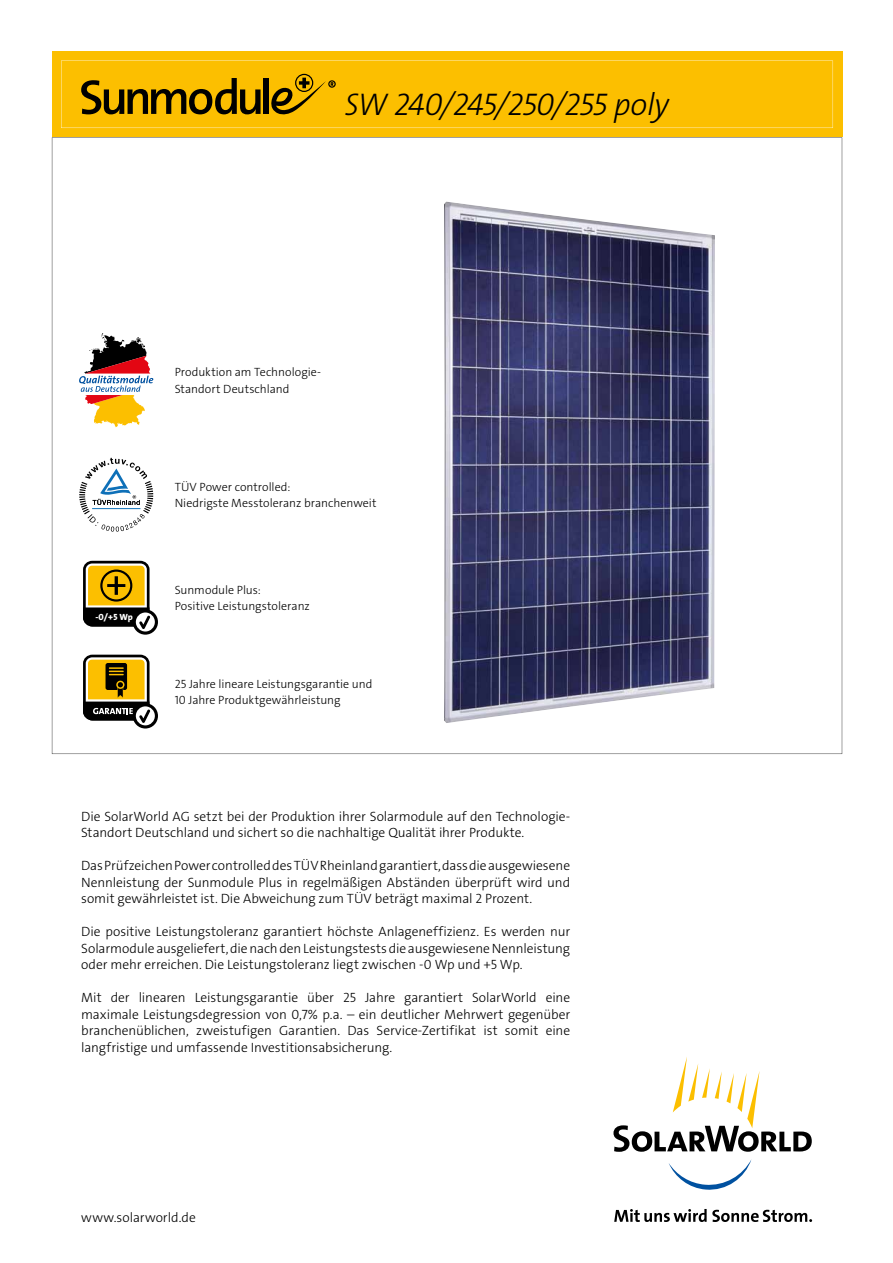
<style>
.page{position:relative;width:893px;height:1263px;background:#fff}
.page>*{position:absolute;margin:0;border:0;box-sizing:border-box;transform-origin:0 0}
.t1{font:31.5px "The Sans LP3 Lig IT";letter-spacing:-.025em;color:#000}
.t2{font:13.5px/16.5px "The Sans LP3 Lig";letter-spacing:-.005em;color:#000;text-align:justify}
.t3{font:12px/16.5px "The Sans LP3 Lig";color:#000}
.t4{font:9px "The Sans LP8 Ex Bld";color:#fff}
</style>
<div class="page">
<div style="left:52px;top:51px;width:790px;height:86px;background:#fcbf00"></div>
<svg style="left:61px;top:61px;width:772px;height:67px"></svg>
<svg style="left:52px;top:137px;width:790px;height:617px"></svg>
<svg style="left:614px;top:1209px;width:198px;height:13px"></svg>
<svg style="left:613px;top:1057px;width:199px;height:95px"></svg>
<svg style="left:669px;top:1160px;width:82px;height:30px"></svg>
<img style="left:444px;top:202px;width:271px;height:521px">
<svg style="left:79px;top:333px;width:74px;height:94px"></svg>
<svg style="left:79px;top:458px;width:74px;height:74px"></svg>
<div style="left:74px;top:561px;width:84px;height:74px;background:#fff"></div>
<svg style="left:83px;top:561px;width:75px;height:74px"></svg>
<div style="left:74px;top:655px;width:84px;height:74px;background:#fff"></div>
<svg style="left:83px;top:655px;width:75px;height:73px"></svg>
<svg style="left:81px;top:78px;width:180px;height:36px"></svg>
<div style="left:264px;top:78px;width:5px;height:36px;background:#000"></div>
<svg style="left:270px;top:74px;width:66px;height:40px"></svg>
<h1 class="t1" style="left:345px;top:84px;width:326px">SW 240/245/250/255 poly</h1>
<p class="t3" style="left:175px;top:364px;width:148px">Produktion am Technologie-<br>Standort Deutschland</p>
<p class="t4" style="left:95px;top:611px;width:39px">-0/+5 Wp</p>
<p class="t3" style="left:175px;top:479px;width:203px">TÜV Power controlled:<br>Niedrigste Messtoleranz branchenweit</p>
<p class="t3" style="left:175px;top:582px;width:137px">Sunmodule Plus:<br>Positive Leistungstoleranz</p>
<p class="t3" style="left:175px;top:675px;width:199px">25 Jahre lineare Leistungsgarantie und<br>10 Jahre Produktgewährleistung</p>
<p class="t2" style="left:81px;top:808px;width:490px">Die SolarWorld AG setzt bei der Produktion ihrer Solarmodule auf den Technologie-<br>Standort Deutschland und sichert so die nachhaltige Qualität ihrer Produkte.</p>
<p class="t2" style="left:81px;top:857px;width:490px">Das Prüfzeichen Power controlled des TÜV Rheinland garantiert, dass die ausgewiesene Nennleistung der Sunmodule Plus in regelmäßigen Abständen überprüft wird und somit gewährleistet ist. Die Abweichung zum TÜV beträgt maximal 2 Prozent.</p>
<p class="t2" style="left:81px;top:923px;width:490px">Die positive Leistungstoleranz garantiert höchste Anlageneffizienz. Es werden nur Solarmodule ausgeliefert, die nach den Leistungstests die ausgewiesene Nennleistung oder mehr erreichen. Die Leistungstoleranz liegt zwischen -0 Wp und +5 Wp.</p>
<p class="t2" style="left:81px;top:989px;width:491px">Mit der linearen Leistungsgarantie über 25 Jahre garantiert SolarWorld eine maximale Leistungsdegression von 0,7% p.a. – ein deutlicher Mehrwert gegenüber branchenüblichen, zweistufigen Garantien. Das Service-Zertifikat ist somit eine langfristige und umfassende Investitionsabsicherung.</p>
<p class="t2" style="left:81px;top:1209px;width:116px">www.solarworld.de</p>
</div>
